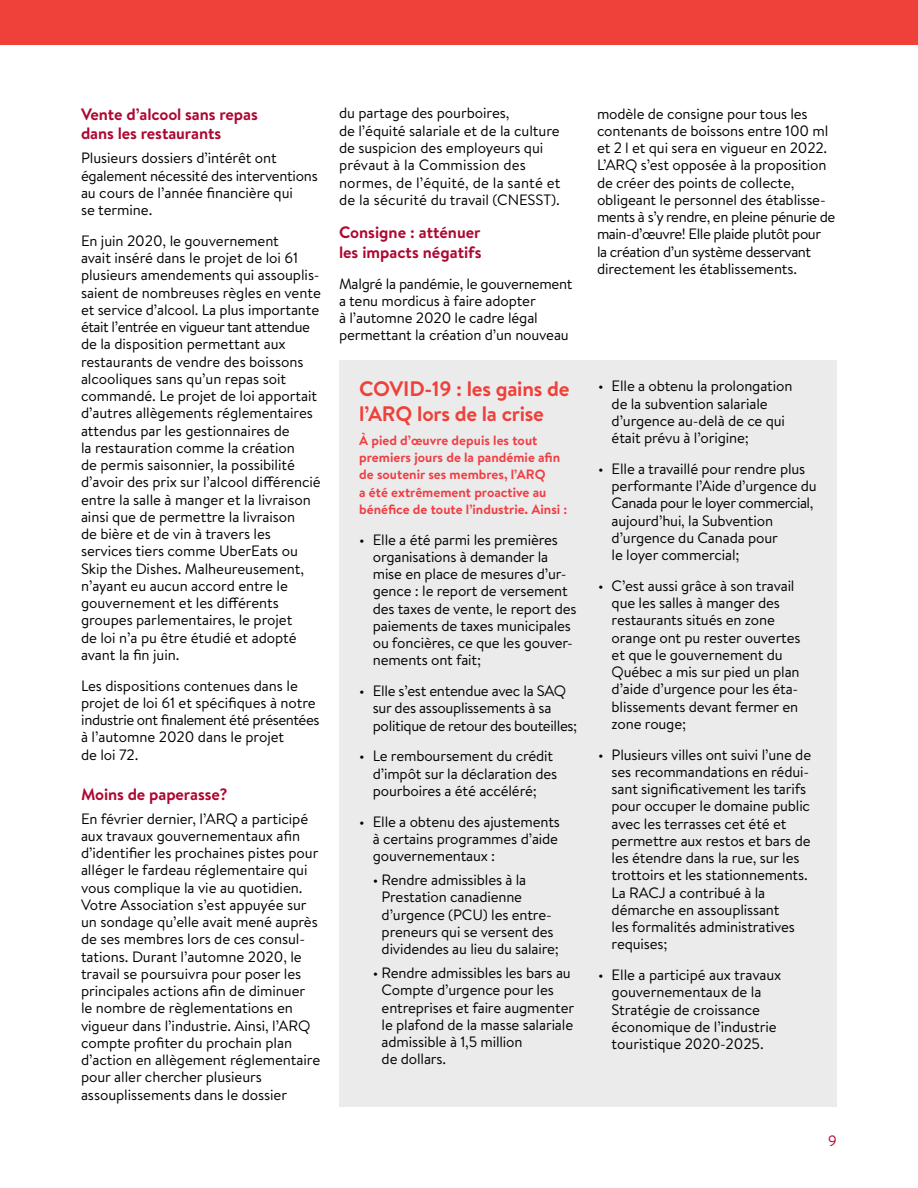
<style>
.page{position:relative;width:918px;height:1188px;background:#fff}
.page>*{position:absolute;margin:0;border:0;box-sizing:border-box;transform-origin:0 0}
.t1{font:700 21px/25.2px "Brandon Text";letter-spacing:-.01em;color:#ef413a}
.t2{font:700 16.5px/19.8px "Brandon Text";letter-spacing:-.005em;color:#ad0830}
.t3{font:15px/17.2px "Brandon Text";letter-spacing:-.01em;color:#000}
.t4{font:15px "Brandon Text";color:#ad0830}
.t5{font:700 13.5px/17.2px "Brandon Text";color:#ef3e42}
</style>
<div class="page">
<div style="left:0;top:0;width:918px;height:44px;background:#ef413a"></div>
<div style="left:339px;top:361px;width:498px;height:746px;background:#ebebec"></div>
<p class="t2" style="left:81px;top:104px;width:178px">Vente d’alcool sans repas dans les restaurants</p>
<p class="t3" style="left:81px;top:149px;width:238px">Plusieurs dossiers d’intérêt ont également nécessité des interventions au cours de l’année financière qui<br>se termine.</p>
<p class="t3" style="left:81px;top:232px;width:241px">En juin 2020, le gouvernement<br>avait inséré dans le projet de loi 61 plusieurs amendements qui assouplis&shy;saient de nombreuses règles en vente et service d’alcool. La plus importante était l’entrée en vigueur tant attendue de la disposition permettant aux restaurants de vendre des boissons alcooliques sans qu’un repas soit commandé. Le projet de loi apportait d’autres allègements réglementaires attendus par les gestionnaires de<br>la restauration comme la création<br>de permis saisonnier, la possibilité d’avoir des prix sur l’alcool différencié entre la salle à manger et la livraison ainsi que de permettre la livraison<br>de bière et de vin à travers les services tiers comme UberEats ou Skip the Dishes. Malheureusement, n’ayant eu aucun accord entre le gouvernement et les différents groupes parlementaires, le projet<br>de loi n’a pu être étudié et adopté avant la fin juin.</p>
<p class="t3" style="left:81px;top:676px;width:240px">Les dispositions contenues dans le projet de loi 61 et spécifiques à notre industrie ont finalement été présentées à l’automne 2020 dans le projet<br>de loi 72.</p>
<p class="t2" style="left:81px;top:784px;width:148px">Moins de paperasse?</p>
<p class="t3" style="left:81px;top:809px;width:241px">En février dernier, l’ARQ a participé aux travaux gouvernementaux afin d’identifier les prochaines pistes pour alléger le fardeau réglementaire qui vous complique la vie au quotidien.<br>Votre Association s’est appuyée sur un sondage qu’elle avait mené auprès de ses membres lors de ces consul&shy;tations. Durant l’automne 2020, le travail se poursuivra pour poser les principales actions afin de diminuer le nombre de règlementations en vigueur dans l’industrie. Ainsi, l’ARQ compte profiter du prochain plan d’action en allègement réglementaire pour aller chercher plusieurs assouplissements dans le dossier</p>
<p class="t3" style="left:339px;top:104px;width:223px">du partage des pourboires,<br>de l’équité salariale et de la culture de suspicion des employeurs qui prévaut à la Commission des normes, de l’équité, de la santé et de la sécurité du travail (CNESST).</p>
<p class="t2" style="left:339px;top:222px;width:144px">Consigne : atténuer les impacts négatifs</p>
<p class="t3" style="left:339px;top:274px;width:235px">Malgré la pandémie, le gouvernement a tenu mordicus à faire adopter<br>à l’automne 2020 le cadre légal permettant la création d’un nouveau</p>
<h1 class="t1" style="left:359px;top:375px;width:212px">COVID-19 : les gains de l’ARQ lors de la crise</h1>
<p class="t5" style="left:359px;top:431px;width:210px">À pied d’œuvre depuis les tout premiers jours de la pandémie afin de soutenir ses membres, l’ARQ<br>a été extrêmement proactive au bénéfice de toute l’industrie. Ainsi :</p>
<p class="t3" style="left:373px;top:530px;width:205px;text-indent:-14px">• Elle a été parmi les premières organisations à demander la mise en place de mesures d’ur&shy;gence : le report de versement des taxes de vente, le report des paiements de taxes municipales ou foncières, ce que les gouver&shy;nements ont fait;</p>
<p class="t3" style="left:373px;top:682px;width:206px;text-indent:-14px">• Elle s’est entendue avec la SAQ sur des assouplissements à sa politique de retour des bouteilles;</p>
<p class="t3" style="left:373px;top:747px;width:186px;text-indent:-14px">• Le remboursement du crédit d’impôt sur la déclaration des pourboires a été accéléré;</p>
<p class="t3" style="left:373px;top:812px;width:189px;text-indent:-14px">• Elle a obtenu des ajustements à certains programmes d’aide gouvernementaux :</p>
<p class="t3" style="left:382px;top:871px;width:179px;text-indent:-9px">• Rendre admissibles à la<br>Prestation canadienne d’urgence (PCU) les entre&shy;preneurs qui se versent des dividendes au lieu du salaire;</p>
<p class="t3" style="left:382px;top:964px;width:194px;text-indent:-9px">• Rendre admissibles les bars au<br>Compte d’urgence pour les entreprises et faire augmenter le plafond de la masse salariale admissible à 1,5 million<br>de dollars.</p>
<p class="t3" style="left:597px;top:104px;width:240px">modèle de consigne pour tous les contenants de boissons entre 100 ml et 2 l et qui sera en vigueur en 2022.<br>L’ARQ s’est opposée à la proposition de créer des points de collecte, obligeant le personnel des établisse&shy;ments à s’y rendre, en pleine pénurie de main-d’œuvre! Elle plaide plutôt pour<br>la création d’un système desservant directement les établissements.</p>
<p class="t3" style="left:612px;top:377px;width:182px;text-indent:-13px">• Elle a obtenu la prolongation de la subvention salariale d’urgence au-delà de ce qui était prévu à l’origine;</p>
<p class="t3" style="left:612px;top:460px;width:207px;text-indent:-14px">• Elle a travaillé pour rendre plus performante l’Aide d’urgence du<br>Canada pour le loyer commercial, aujourd’hui, la Subvention d’urgence du Canada pour<br>le loyer commercial;</p>
<p class="t3" style="left:612px;top:577px;width:191px;text-indent:-14px">• C’est aussi grâce à son travail que les salles à manger des restaurants situés en zone orange ont pu rester ouvertes et que le gouvernement du<br>Québec a mis sur pied un plan d’aide d’urgence pour les éta&shy;blissements devant fermer en zone rouge;</p>
<p class="t3" style="left:612px;top:745px;width:201px;text-indent:-14px">• Plusieurs villes ont suivi l’une de ses recommandations en rédui&shy;sant significativement les tarifs pour occuper le domaine public avec les terrasses cet été et permettre aux restos et bars de les étendre dans la rue, sur les trottoirs et les stationnements.<br>La RACJ a contribué à la démarche en assouplissant<br>les formalités administratives requises;</p>
<p class="t3" style="left:598px;top:966px;width:185px;text-align:center">• Elle a participé aux travaux gouvernementaux de la<br>Stratégie de croissance économique de l’industrie touristique 2020-2025.</p>
<p class="t4" style="left:828px;top:1130px;width:10px">9</p>
</div>
